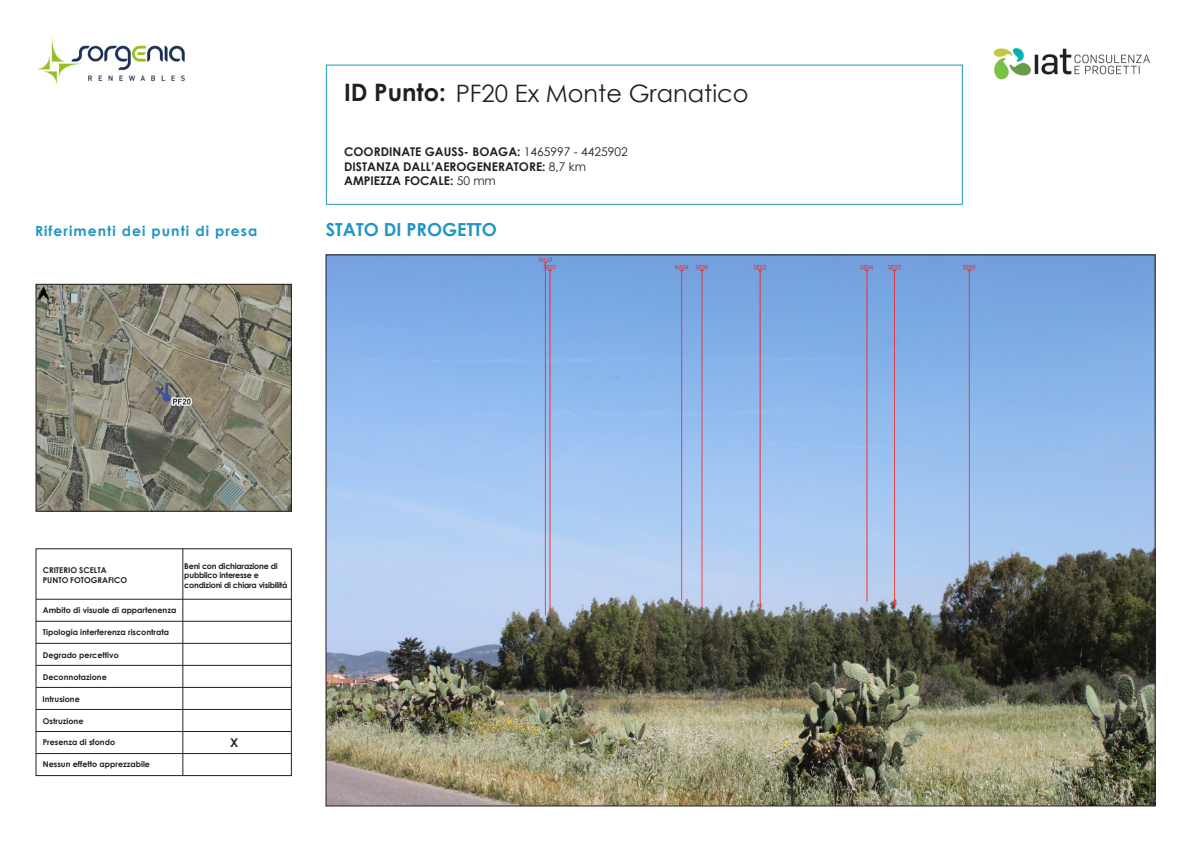
<style>
.page{position:relative;width:1191px;height:842px;background:#fff}
.page>*{position:absolute;margin:0;border:0;box-sizing:border-box;transform-origin:0 0}
.Titoli_PF{font:24px "Century Gothic";color:#231f20}
.t1{font:700 18px "Century Gothic";color:#2095c5}
.t2{font:700 14px "Century Gothic";letter-spacing:.075em;color:#2095c5}
.t3{font:700 12px "Century Gothic";color:#231f20}
.t4{font:700 8px/9.6px "Century Gothic";color:#231f20}
.t5{font:700 8px/9.6px "Century Gothic";letter-spacing:-.025em;color:#231f20}
.s1{font-weight:700}
.s2{font-weight:400}
</style>
<div class="page">
<img style="left:993px;top:47px;width:157px;height:33px">
<img style="left:38px;top:38px;width:147px;height:46px">
<div style="left:36px;top:548px;width:256px;height:228px;border:1px solid #231f20"></div>
<hr style="left:36px;top:599px;width:256px;height:1px;background:#231f20">
<hr style="left:36px;top:687px;width:256px;height:1px;background:#231f20">
<hr style="left:36px;top:621px;width:256px;height:1px;background:#231f20">
<hr style="left:36px;top:709px;width:256px;height:1px;background:#231f20">
<hr style="left:36px;top:643px;width:256px;height:1px;background:#231f20">
<hr style="left:36px;top:731px;width:256px;height:1px;background:#231f20">
<hr style="left:36px;top:665px;width:256px;height:1px;background:#231f20">
<hr style="left:36px;top:753px;width:256px;height:1px;background:#231f20">
<hr style="left:182px;top:549px;width:1px;height:227px;background:#231f20">
<div style="left:326px;top:65px;width:636px;height:140px;border:1px solid #2095c5"></div>
<img style="left:327px;top:256px;width:826px;height:548px">
<img style="left:38px;top:286px;width:252px;height:224px">
<div style="left:36px;top:284px;width:256px;height:228px;border:1px solid #231f20"></div>
<p class="Titoli_PF" style="left:344px;top:76px;width:406px"><span class="s1">ID Punto:</span> PF20 Ex Monte Granatico</p>
<p class="t3" style="left:344px;top:143px;width:285px">COORDINATE GAUSS- BOAGA: <span class="s2">1465997 - 4425902</span></p>
<p class="t3" style="left:344px;top:157px;width:243px">DISTANZA DALL’AEROGENERATORE: <span class="s2">8,7 km</span></p>
<p class="t3" style="left:344px;top:172px;width:153px">AMPIEZZA FOCALE: <span class="s2">50 mm</span></p>
<h3 class="t2" style="left:35px;top:220px;width:224px">Riferimenti dei punti di presa</h3>
<h2 class="t1" style="left:326px;top:216px;width:172px">STATO DI PROGETTO</h2>
<p class="t4" style="left:43px;top:565px;width:86px">CRITERIO SCELTA<br>PUNTO FOTOGRAFICO</p>
<p class="t4" style="left:43px;top:604px;width:135px">Ambito di visuale di appartenenza</p>
<p class="t4" style="left:43px;top:627px;width:128px">Tipologia interferenza riscontrata</p>
<p class="t4" style="left:43px;top:649px;width:78px">Degrado percettivo</p>
<p class="t4" style="left:43px;top:672px;width:65px">Deconnotazione</p>
<p class="t4" style="left:43px;top:694px;width:39px">Intrusione</p>
<p class="t4" style="left:43px;top:716px;width:42px">Ostruzione</p>
<p class="t4" style="left:43px;top:737px;width:74px">Presenza di sfondo</p>
<p class="t4" style="left:43px;top:759px;width:109px">Nessun effetto apprezzabile</p>
<p class="t5" style="left:184px;top:561px;width:95px">Beni con dichiarazione di pubblico interesse e</p>
<p class="t5" style="left:184px;top:580px;width:105px">condizioni di chiara visibilitá</p>
<p class="t3" style="left:230px;top:733px;width:10px">X</p>
</div>
